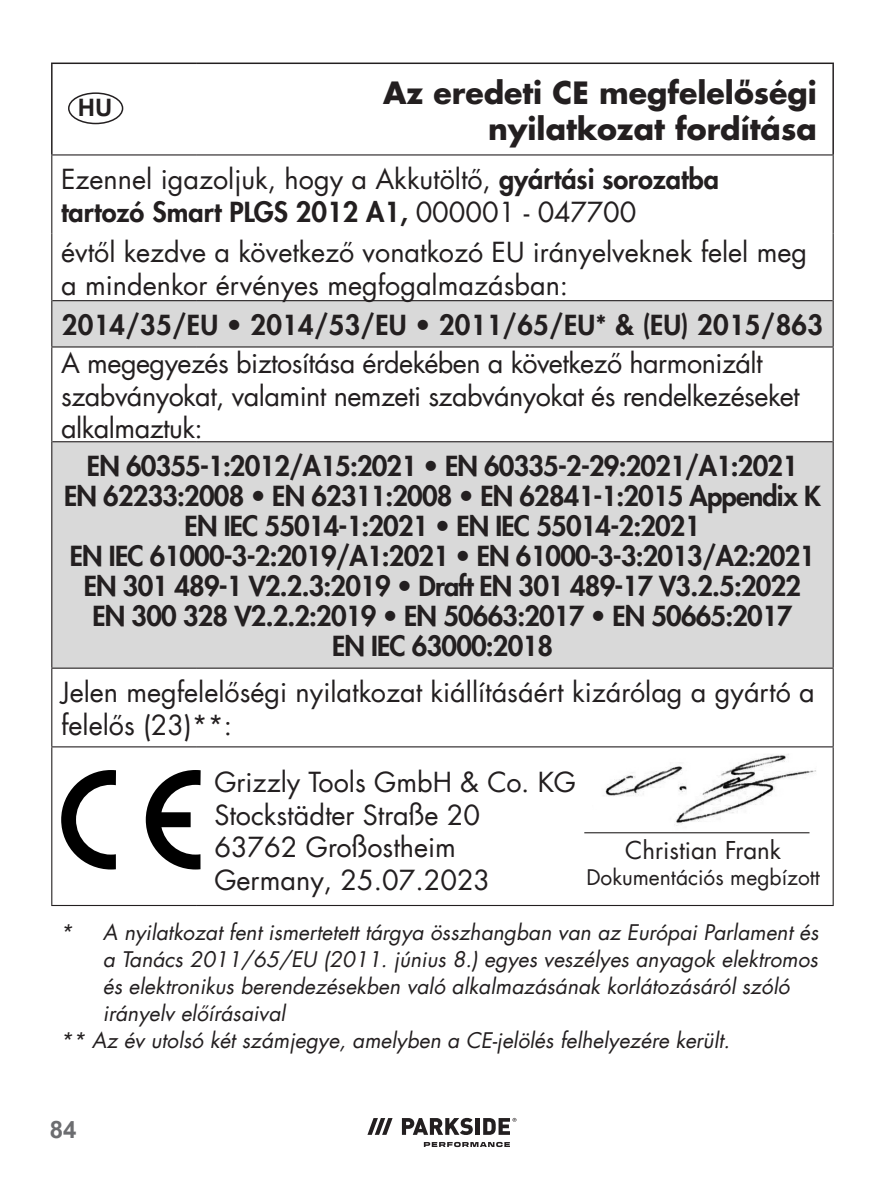
<style>
.page{position:relative;width:885px;height:1187px;background:#fff}
.page>*{position:absolute;margin:0;border:0;box-sizing:border-box;transform-origin:0 0}
.CE_-_Überschrift{font:700 30px "Futura Com";color:#231f20}
.CE-Text{font:800 27px/30px "Futura Com";letter-spacing:-.03em;color:#231f20;text-align:center}
.CE-Text-2{font:27px/32.4px "Futura Com";color:#231f20}
.Fließtext_CE{font:27px/32.4px "Futura Com";letter-spacing:-.02em;color:#231f20}
.Fließtext_CE-2{font:27px/32.4px "Futura Com";color:#231f20}
.CE-Text-3{font:800 27px "Futura Com";letter-spacing:.01em;color:#231f20}
.CE-Text-4{font:24px "Futura Com";color:#231f20}
.t1{font:700 24px "Arial";color:#6c6d70}
.t2{font:700 24px "Arial";color:#231f20}
.CE-Text-5{font:italic 21px/27px "Futura Com";color:#231f20}
.t3{font:21px "Futura Com";color:#231f20}
.s1{font-weight:800}
</style>
<div class="page">
<svg style="left:367px;top:1118px;width:25px;height:16px"></svg>
<svg style="left:402px;top:1117px;width:70px;height:17px"></svg>
<hr style="left:475px;top:1117px;width:4px;height:17px;background:#231f20">
<svg style="left:483px;top:1117px;width:33px;height:17px"></svg>
<svg style="left:424px;top:1141px;width:86px;height:5px"></svg>
<svg style="left:52px;top:301px;width:780px;height:366px;fill:#d9d9d9"></svg>
<hr style="left:832px;top:155px;width:1px;height:79px;background:#231f20">
<hr style="left:832px;top:234px;width:1px;height:66px;background:#231f20">
<hr style="left:832px;top:300px;width:1px;height:46px;background:#231f20">
<hr style="left:832px;top:347px;width:1px;height:94px;background:#231f20">
<hr style="left:832px;top:441px;width:1px;height:226px;background:#231f20">
<hr style="left:832px;top:668px;width:1px;height:78px;background:#231f20">
<hr style="left:832px;top:747px;width:1px;height:157px;background:#231f20">
<hr style="left:51px;top:63px;width:146px;height:1px;background:#231f20">
<hr style="left:51px;top:64px;width:2px;height:90px;background:#231f20">
<hr style="left:197px;top:63px;width:636px;height:1px;background:#231f20">
<hr style="left:832px;top:64px;width:1px;height:90px;background:#231f20">
<hr style="left:51px;top:154px;width:146px;height:1px;background:#231f20">
<hr style="left:197px;top:154px;width:636px;height:1px;background:#231f20">
<hr style="left:52px;top:300px;width:145px;height:1px;background:#231f20">
<hr style="left:197px;top:300px;width:635px;height:1px;background:#231f20">
<hr style="left:52px;top:441px;width:145px;height:1px;background:#231f20">
<hr style="left:197px;top:441px;width:635px;height:1px;background:#231f20">
<hr style="left:51px;top:155px;width:1px;height:79px;background:#231f20">
<hr style="left:51px;top:234px;width:1px;height:66px;background:#231f20">
<hr style="left:51px;top:300px;width:1px;height:46px;background:#231f20">
<hr style="left:51px;top:346px;width:146px;height:1px;background:#231f20">
<hr style="left:51px;top:347px;width:1px;height:94px;background:#231f20">
<hr style="left:197px;top:346px;width:636px;height:1px;background:#231f20">
<hr style="left:51px;top:441px;width:1px;height:226px;background:#231f20">
<hr style="left:51px;top:667px;width:146px;height:1px;background:#231f20">
<hr style="left:51px;top:668px;width:1px;height:78px;background:#231f20">
<hr style="left:197px;top:667px;width:636px;height:1px;background:#231f20">
<hr style="left:51px;top:746px;width:146px;height:1px;background:#231f20">
<hr style="left:51px;top:747px;width:1px;height:157px;background:#231f20">
<hr style="left:197px;top:746px;width:636px;height:1px;background:#231f20">
<hr style="left:51px;top:904px;width:146px;height:2px;background:#231f20">
<hr style="left:197px;top:904px;width:636px;height:2px;background:#231f20">
<div style="left:68px;top:92px;width:55px;height:32px;border:2px solid #231f20;border-radius:50%"></div>
<svg style="left:61px;top:770px;width:55px;height:99px"></svg>
<svg style="left:146px;top:770px;width:55px;height:99px"></svg>
<img style="left:593px;top:754px;width:223px;height:80px">
<hr style="left:584px;top:832px;width:225px;height:1px;background:#231f20">
<p class="CE_-_Überschrift" style="left:383px;top:69px;width:435px">Az eredeti CE megfelelőségi</p>
<p class="CE_-_Überschrift" style="left:488px;top:105px;width:330px">nyilatkozat fordítása</p>
<p class="CE-Text-2" style="left:61px;top:163px;width:659px">Ezennel igazoljuk, hogy a Akkutöltő, <span class="s1">gyártási sorozatba tartozó Smart PLGS 2012 A1,</span> 000001 - 047700</p>
<p class="CE-Text-2" style="left:61px;top:236px;width:747px">évtől kezdve a következő vonatkozó EU irányelveknek felel meg a mindenkor érvényes megfogalmazásban:</p>
<p class="CE-Text-3" style="left:62px;top:304px;width:762px">2014/35/EU • 2014/53/EU • 2011/65/EU* &amp; (EU) 2015/863</p>
<p class="Fließtext_CE" style="left:61px;top:346px;width:739px">A megegyezés biztosítása érdekében a következő harmonizált szabványokat, valamint nemzeti szabványokat és rendelkezéseket alkalmaztuk:</p>
<p class="CE-Text" style="left:64px;top:450px;width:758px">EN 60355-1:2012/A15:2021 • EN 60335-2-29:2021/A1:2021<br>EN 62233:2008 • EN 62311:2008 • EN 62841-1:2015 Appendix K EN IEC 55014-1:2021 • EN IEC 55014-2:2021<br>EN IEC 61000-3-2:2019/A1:2021 • EN 61000-3-3:2013/A2:2021<br>EN 301 489-1 V2.2.3:2019 • Draft EN 301 489-17 V3.2.5:2022</p>
<p class="CE-Text" style="left:92px;top:600px;width:701px">EN 300 328 V2.2.2:2019 • EN 50663:2017 • EN 50665:2017</p>
<p class="CE-Text" style="left:332px;top:630px;width:222px">EN IEC 63000:2018</p>
<p class="Fließtext_CE-2" style="left:61px;top:676px;width:755px">Jelen megfelelőségi nyilatkozat kiállításáért kizárólag a gyártó a felelős (23)**:</p>
<p class="CE-Text-2" style="left:214px;top:766px;width:363px">Grizzly Tools GmbH &amp; Co. KG<br>Stockstädter Straße 20<br>63762 Großostheim<br>Germany, 25.07.2023</p>
<p class="CE-Text-5" style="left:103px;top:918px;width:717px;text-indent:-43px">* A nyilatkozat fent ismertetett tárgya összhangban van az Európai Parlament és a Tanács 2011/65/EU (2011. június 8.) egyes veszélyes anyagok elektromos és elektronikus berendezésekben való alkalmazásának korlátozásáról szóló irányelv előírásaival</p>
<p class="CE-Text-5" style="left:60px;top:1026px;width:671px">** Az év utolsó két számjegye, amelyben a CE-jelölés felhelyezére került.</p>
<p class="t2" style="left:78px;top:91px;width:36px">HU</p>
<p class="CE-Text-4" style="left:625px;top:834px;width:157px">Christian Frank</p>
<p class="t3" style="left:586px;top:862px;width:235px">Dokumentációs megbízott</p>
<p class="t1" style="left:50px;top:1112px;width:28px">84</p>
</div>
